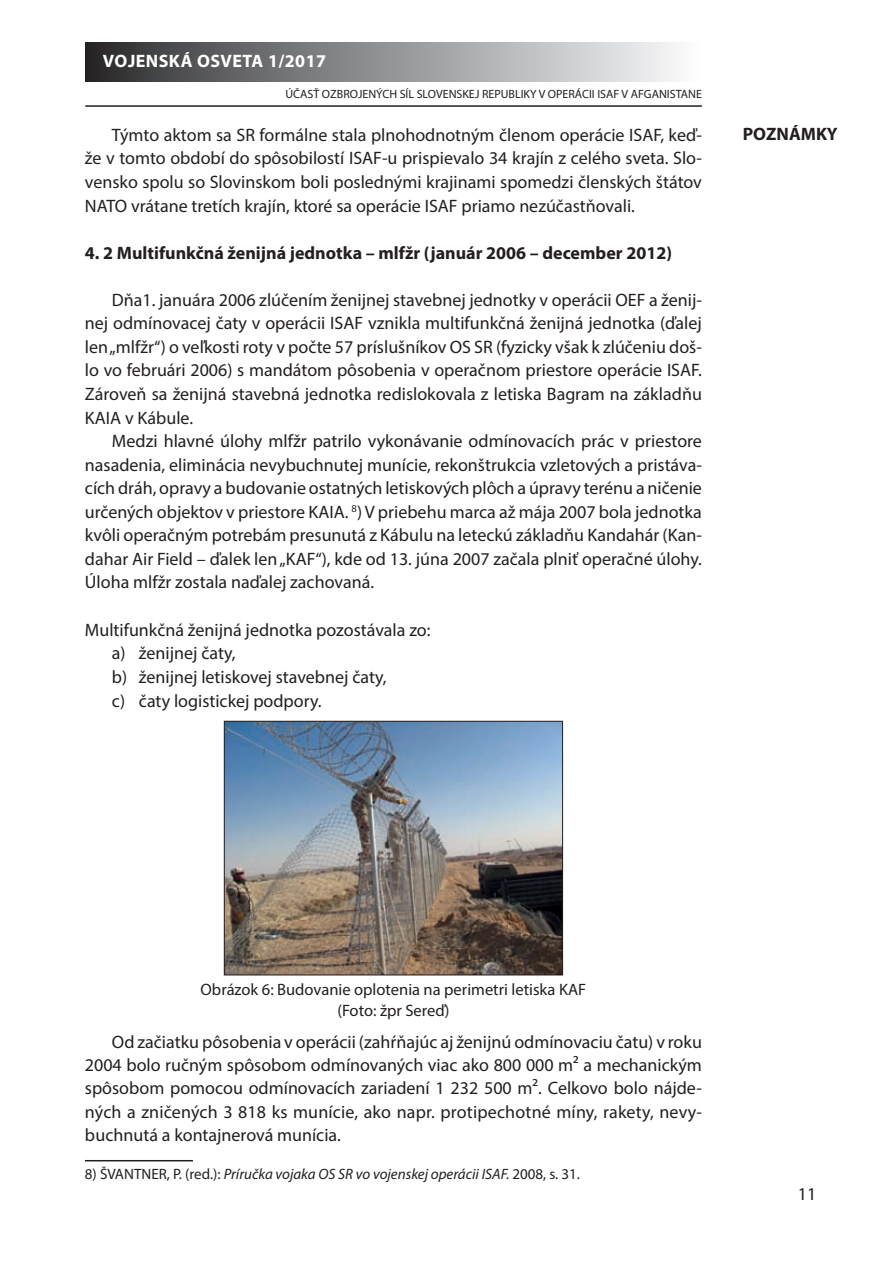
<style>
.page{position:relative;width:893px;height:1263px;background:#fff}
.page>*{position:absolute;margin:0;border:0;box-sizing:border-box;transform-origin:0 0}
.t1{font:18px/23.5px "Myriad Pro";color:#231f20;text-align:justify}
.t2{font:700 18px "Myriad Pro";color:#231f20}
.t3{font:700 18px "Myriad Pro";letter-spacing:.025em;color:#fff}
.t4{font:16.5px/21px "Myriad Pro";color:#231f20;text-align:center}
.t5{font:italic 15px "Myriad Pro";color:#231f20}
.t6{font:12px "Myriad Pro";color:#231f20}
.s1{font-style:normal}
</style>
<div class="page">
<hr style="left:85px;top:105px;width:617px;height:2px;background:#231f20">
<div style="left:85px;top:43px;width:617px;height:38px;background:linear-gradient(to right,#2c2d2f,#fcfdff)"></div>
<hr style="left:85px;top:1160px;width:108px;height:1px;background:#231f20">
<img style="left:226px;top:723px;width:335px;height:250px">
<div style="left:224px;top:721px;width:339px;height:254px;border:1px solid #231f20"></div>
<p class="t3" style="left:103px;top:49px;width:225px">VOJENSKÁ OSVETA 1/2017</p>
<p class="t6" style="left:285px;top:87px;width:418px">ÚČASŤ OZBROJENÝCH SÍL SLOVENSKEJ REPUBLIKY V OPERÁCII ISAF V AFGANISTANE</p>
<p class="t1" style="left:85px;top:123px;width:618px;text-indent:27px">Týmto aktom sa SR formálne stala plnohodnotným členom operácie ISAF, keď&shy;že v tomto období do spôsobilostí ISAF-u prispievalo 34 krajín z celého sveta. Slo&shy;vensko spolu so Slovinskom boli poslednými krajinami spomedzi členských štátov NATO vrátane tretích krajín, ktoré sa operácie ISAF priamo nezúčastňovali.</p>
<p class="t2" style="left:85px;top:241px;width:589px">4. 2 Multifunkčná ženijná jednotka – mlfžr (január 2006 – december 2012)</p>
<p class="t1" style="left:85px;top:288px;width:618px;text-indent:27px">Dňa1. januára 2006 zlúčením ženijnej stavebnej jednotky v operácii OEF a ženij&shy;nej odmínovacej čaty v operácii ISAF vznikla multifunkčná ženijná jednotka (ďalej len „mlfžr“) o veľkosti roty v počte 57 príslušníkov OS SR (fyzicky však k zlúčeniu doš&shy;lo vo februári 2006) s mandátom pôsobenia v operačnom priestore operácie ISAF.<br>Zároveň sa ženijná stavebná jednotka redislokovala z letiska Bagram na základňu KAIA v Kábule.</p>
<p class="t1" style="left:85px;top:429px;width:618px;text-indent:27px">Medzi hlavné úlohy mlfžr patrilo vykonávanie odmínovacích prác v priestore nasadenia, eliminácia nevybuchnutej munície, rekonštrukcia vzletových a pristáva&shy;cích dráh, opravy a budovanie ostatných letiskových plôch a úpravy terénu a ničenie určených objektov v priestore KAIA. <sup>8</sup>) V priebehu marca až mája 2007 bola jednotka kvôli operačným potrebám presunutá z Kábulu na leteckú základňu Kandahár (Kan&shy;dahar Air Field – ďalek len „KAF“), kde od 13. júna 2007 začala plniť operačné úlohy.<br>Úloha mlfžr zostala naďalej zachovaná.</p>
<p class="t1" style="left:112px;top:617px;width:320px;text-align:left;text-indent:-27px">Multifunkčná ženijná jednotka pozostávala zo: a) ženijnej čaty,<br>b) ženijnej letiskovej stavebnej čaty,<br>c) čaty logistickej podpory.</p>
<p class="t2" style="left:743px;top:122px;width:96px">POZNÁMKY</p>
<p class="t4" style="left:201px;top:978px;width:387px">Obrázok 6: Budovanie oplotenia na perimetri letiska KAF (Foto: žpr Sereď)</p>
<p class="t1" style="left:85px;top:1030px;width:618px;text-indent:27px">Od začiatku pôsobenia v operácii (zahŕňajúc aj ženijnú odmínovaciu čatu) v roku 2004 bolo ručným spôsobom odmínovaných viac ako 800 000 m² a mechanickým spôsobom pomocou odmínovacích zariadení 1 232 500 m². Celkovo bolo nájde&shy;ných a zničených 3 818 ks munície, ako napr. protipechotné míny, rakety, nevy&shy;buchnutá a kontajnerová munícia.</p>
<p class="t5" style="left:85px;top:1164px;width:497px"><span class="s1">8) ŠVANTNER, P. (red.):</span> Príručka vojaka OS SR vo vojenskej operácii ISAF. <span class="s1">2008, s. 31.</span></p>
<p class="t1" style="left:798px;top:1182px;width:20px">11</p>
</div>
